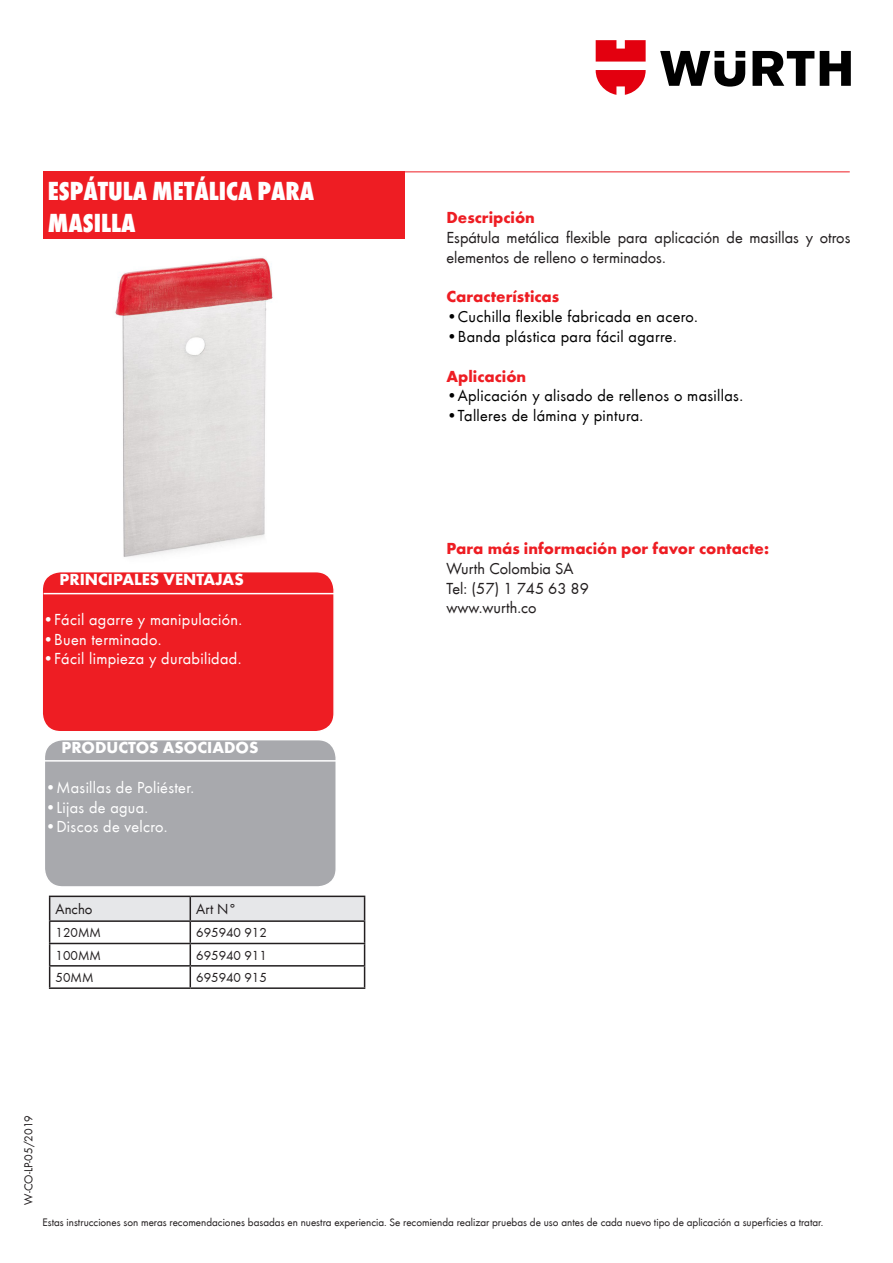
<style>
.page{position:relative;width:893px;height:1263px;background:#fff}
.page>*{position:absolute;margin:0;border:0;box-sizing:border-box;transform-origin:0 0}
.t1{font:800 condensed 27px/32.4px "Wuerth";color:#fff}
.t2{font:16.5px "Wuerth";letter-spacing:.02em;color:#000001}
.t3{font:16.5px/19.8px "Wuerth";color:#231f20}
.t4{font:16.5px "Wuerth";letter-spacing:.02em;color:#fff}
.t5{font:700 16.5px "Wuerth";color:#ee1d23}
.t6{font:700 16.5px "Wuerth";color:#fff}
.t7{font:15px "Wuerth";color:#231f20}
.t8{font:13.5px "Wuerth";color:#231f20}
.t9{font:12px "Wuerth";color:#231f20}
.t10{font:11.25px "Wuerth";color:#231f20}
</style>
<div class="page">
<div style="left:43px;top:172px;width:362px;height:67px;background:#ee1d23"></div>
<hr style="left:358px;top:171px;width:492px;height:1px;background:#ee1d23">
<svg style="left:660px;top:51px;width:191px;height:36px"></svg>
<svg style="left:596px;top:40px;width:50px;height:55px"></svg>
<div style="left:44px;top:740px;width:292px;height:147px;background:#a8a9ad;border-radius:18px"></div>
<div style="left:44px;top:739px;width:293px;height:149px;border:2px solid #fff;border-radius:18px"></div>
<div style="left:42px;top:572px;width:292px;height:160px;background:#ee1d23;border-radius:18px"></div>
<div style="left:41px;top:571px;width:294px;height:161px;border:2px solid #fff;border-radius:18px"></div>
<hr style="left:44px;top:760px;width:293px;height:2px;background:#fff">
<hr style="left:44px;top:593px;width:293px;height:1px;background:#fff">
<hr style="left:49px;top:895px;width:141px;height:2px;background:#231f20">
<hr style="left:190px;top:895px;width:175px;height:2px;background:#231f20">
<svg style="left:49px;top:896px;width:316px;height:91px"></svg>
<hr style="left:49px;top:987px;width:141px;height:2px;background:#231f20">
<hr style="left:190px;top:987px;width:175px;height:2px;background:#231f20">
<img style="left:115px;top:258px;width:158px;height:299px">
<p class="t1" style="left:48px;top:173px;width:268px">ESPÁTULA METÁLICA PARA<br>MASILLA</p>
<p class="t6" style="left:59px;top:567px;width:186px">PRINCIPALES VENTAJAS</p>
<p class="t4" style="left:43px;top:608px;width:201px">•Fácil agarre y manipulación.</p>
<p class="t4" style="left:43px;top:628px;width:120px">•Buen terminado.</p>
<p class="t4" style="left:43px;top:648px;width:200px">•Fácil limpieza y durabilidad.</p>
<p class="t6" style="left:62px;top:735px;width:198px">PRODUCTOS ASOCIADOS</p>
<p class="t4" style="left:45px;top:776px;width:151px">•Masillas de Poliéster.</p>
<p class="t4" style="left:45px;top:796px;width:105px">•Lijas de agua.</p>
<p class="t4" style="left:45px;top:816px;width:124px">•Discos de velcro.</p>
<p class="t7" style="left:56px;top:899px;width:38px">Ancho</p>
<p class="t7" style="left:196px;top:899px;width:42px">Art N°</p>
<p class="t8" style="left:56px;top:924px;width:47px">120MM</p>
<p class="t8" style="left:196px;top:924px;width:72px">695940 912</p>
<p class="t8" style="left:56px;top:946px;width:47px">100MM</p>
<p class="t8" style="left:196px;top:946px;width:72px">695940 911</p>
<p class="t8" style="left:56px;top:968px;width:39px">50MM</p>
<p class="t8" style="left:196px;top:968px;width:72px">695940 915</p>
<p class="t5" style="left:446px;top:206px;width:90px">Descripción</p>
<p class="t3" style="left:446px;top:227px;width:405px">Espátula metálica flexible para aplicación de masillas y otros elementos de relleno o terminados.</p>
<p class="t5" style="left:446px;top:285px;width:114px">Características</p>
<p class="t2" style="left:446px;top:306px;width:253px">•Cuchilla flexible fabricada en acero.</p>
<p class="t2" style="left:446px;top:325px;width:232px">•Banda plástica para fácil agarre.</p>
<p class="t5" style="left:446px;top:364px;width:81px">Aplicación</p>
<p class="t2" style="left:446px;top:385px;width:298px">•Aplicación y alisado de rellenos o masillas.</p>
<p class="t2" style="left:446px;top:405px;width:198px">•Talleres de lámina y pintura.</p>
<p class="t5" style="left:446px;top:536px;width:324px">Para más información por favor contacte:</p>
<p class="t3" style="left:446px;top:557px;width:128px">Wurth Colombia SA</p>
<p class="t3" style="left:446px;top:577px;width:144px">Tel: (57) 1 745 63 89</p>
<p class="t3" style="left:446px;top:597px;width:91px">www.wurth.co</p>
<p class="t9" style="left:20px;top:1205px;width:91px;rotate:-90deg">W-CO-LP-05/2019</p>
<p class="t10" style="left:43px;top:1214px;width:782px">Estas instrucciones son meras recomendaciones basadas en nuestra experiencia. Se recomienda realizar pruebas de uso antes de cada nuevo tipo de aplicación a superficies a tratar.</p>
</div>
